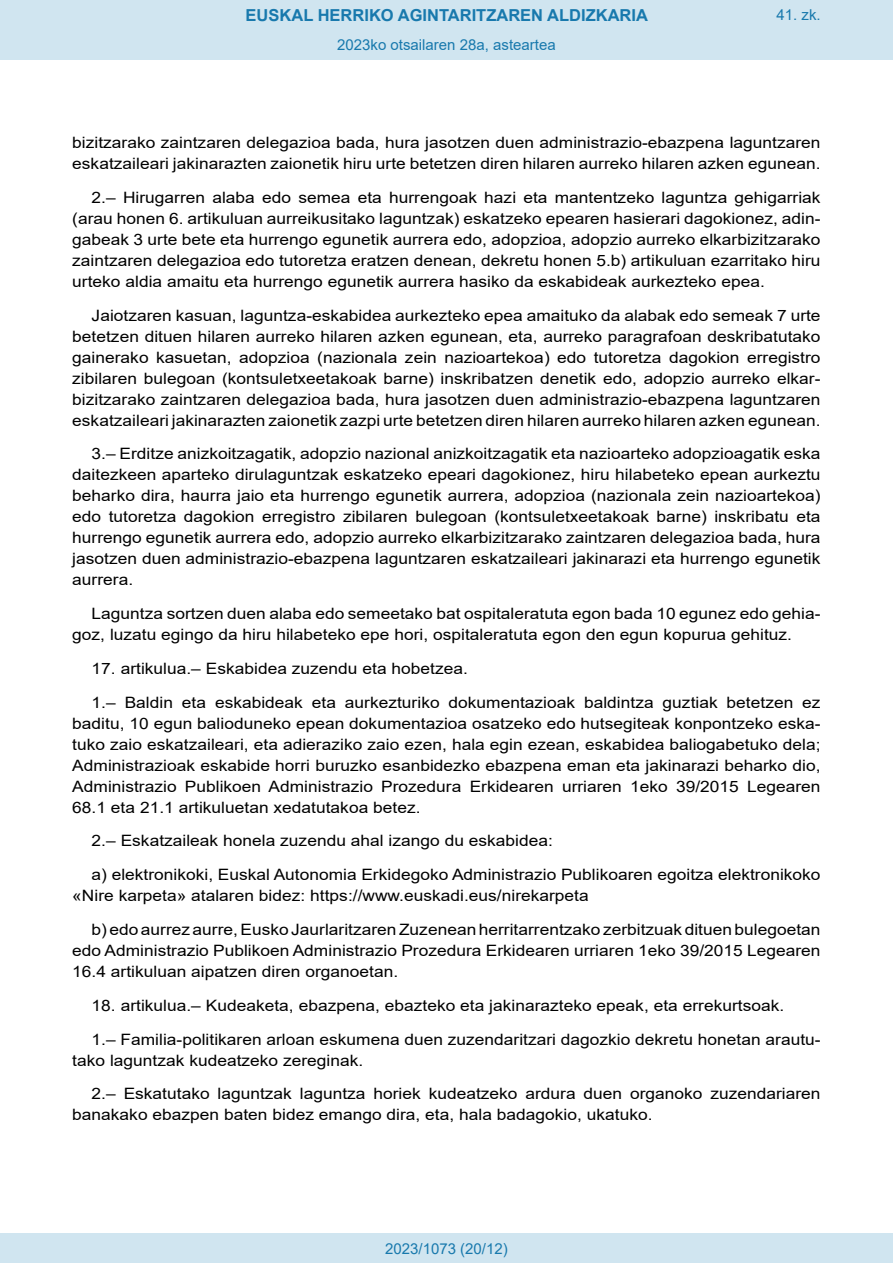
<style>
.page{position:relative;width:893px;height:1263px;background:#fff}
.page>*{position:absolute;margin:0;border:0;box-sizing:border-box;transform-origin:0 0}
.t1{font:700 16.5px "Arial";color:#1879ad}
.BOPVDetalle{font:15.6px/21px "Arial";color:#000;scale:1.11 1}
.Paginacion_Centro{font:15px "Arial";color:#1879ad}
</style>
<div class="page">
<div style="left:0;top:0;width:893px;height:60px;background:#d0e5f0"></div>
<div style="left:0;top:1233px;width:893px;height:30px;background:#d0e5f0"></div>
<p class="t1" style="left:246px;top:3px;width:404px">EUSKAL HERRIKO AGINTARITZAREN ALDIZKARIA</p>
<p class="Paginacion_Centro" style="left:337px;top:35px;width:220px">2023ko otsailaren 28a, asteartea</p>
<p class="Paginacion_Centro" style="left:776px;top:5px;width:46px">41. zk.</p>
<p class="BOPVDetalle" style="left:72px;top:132px;width:676px">bizitzarako zaintzaren delegazioa bada, hura jasotzen duen administrazio-ebazpena laguntzaren eskatzaileari jakinarazten zaionetik hiru urte betetzen diren hilaren aurreko hilaren azken egunean.</p>
<p class="BOPVDetalle" style="left:72px;top:187px;width:676px;text-align:justify;text-indent:19px">2.– Hirugarren alaba edo semea eta hurrengoak hazi eta mantentzeko laguntza gehigarriak (arau honen 6. artikuluan aurreikusitako laguntzak) eskatzeko epearen hasierari dagokionez, adin&shy;gabeak 3 urte bete eta hurrengo egunetik aurrera edo, adopzioa, adopzio aurreko elkarbizitzarako zaintzaren delegazioa edo tutoretza eratzen denean, dekretu honen 5.b) artikuluan ezarritako hiru urteko aldia amaitu eta hurrengo egunetik aurrera hasiko da eskabideak aurkezteko epea.</p>
<p class="BOPVDetalle" style="left:72px;top:305px;width:676px;text-align:justify;text-indent:19px">Jaiotzaren kasuan, laguntza-eskabidea aurkezteko epea amaituko da alabak edo semeak 7 urte betetzen dituen hilaren aurreko hilaren azken egunean, eta, aurreko paragrafoan deskribatutako gainerako kasuetan, adopzioa (nazionala zein nazioartekoa) edo tutoretza dagokion erregistro zibilaren bulegoan (kontsuletxeetakoak barne) inskribatzen denetik edo, adopzio aurreko elkar&shy;bizitzarako zaintzaren delegazioa bada, hura jasotzen duen administrazio-ebazpena laguntzaren eskatzaileari jakinarazten zaionetik zazpi urte betetzen diren hilaren aurreko hilaren azken egunean.</p>
<p class="BOPVDetalle" style="left:72px;top:443px;width:676px;text-align:justify;text-indent:19px">3.– Erditze anizkoitzagatik, adopzio nazional anizkoitzagatik eta nazioarteko adopzioagatik eska daitezkeen aparteko dirulaguntzak eskatzeko epeari dagokionez, hiru hilabeteko epean aurkeztu beharko dira, haurra jaio eta hurrengo egunetik aurrera, adopzioa (nazionala zein nazioartekoa) edo tutoretza dagokion erregistro zibilaren bulegoan (kontsuletxeetakoak barne) inskribatu eta hurrengo egunetik aurrera edo, adopzio aurreko elkarbizitzarako zaintzaren delegazioa bada, hura jasotzen duen administrazio-ebazpena laguntzaren eskatzaileari jakinarazi eta hurrengo egunetik aurrera.</p>
<p class="BOPVDetalle" style="left:72px;top:603px;width:676px;text-indent:19px">Laguntza sortzen duen alaba edo semeetako bat ospitaleratuta egon bada 10 egunez edo gehia&shy;goz, luzatu egingo da hiru hilabeteko epe hori, ospitaleratuta egon den egun kopurua gehituz.</p>
<p class="BOPVDetalle" style="left:92px;top:658px;width:340px">17. artikulua.– Eskabidea zuzendu eta hobetzea.</p>
<p class="BOPVDetalle" style="left:72px;top:692px;width:676px;text-align:justify;text-indent:19px">1.– Baldin eta eskabideak eta aurkezturiko dokumentazioak baldintza guztiak betetzen ez baditu, 10 egun balioduneko epean dokumentazioa osatzeko edo hutsegiteak konpontzeko eska&shy;tuko zaio eskatzaileari, eta adieraziko zaio ezen, hala egin ezean, eskabidea baliogabetuko dela; Administrazioak eskabide horri buruzko esanbidezko ebazpena eman eta jakinarazi beharko dio, Administrazio Publikoen Administrazio Prozedura Erkidearen urriaren 1eko 39/2015 Legearen 68.1 eta 21.1 artikuluetan xedatutakoa betez.</p>
<p class="BOPVDetalle" style="left:92px;top:830px;width:417px">2.– Eskatzaileak honela zuzendu ahal izango du eskabidea:</p>
<p class="BOPVDetalle" style="left:72px;top:864px;width:676px;text-indent:19px">a) elektronikoki, Euskal Autonomia Erkidegoko Administrazio Publikoaren egoitza elektronikoko «Nire karpeta» atalaren bidez: https://www.euskadi.eus/nirekarpeta</p>
<p class="BOPVDetalle" style="left:72px;top:919px;width:676px;text-align:justify;text-indent:19px">b) edo aurrez aurre, Eusko Jaurlaritzaren Zuzenean herritarrentzako zerbitzuak dituen bulegoetan edo Administrazio Publikoen Administrazio Prozedura Erkidearen urriaren 1eko 39/2015 Legearen 16.4 artikuluan aipatzen diren organoetan.</p>
<p class="BOPVDetalle" style="left:92px;top:995px;width:625px">18. artikulua.– Kudeaketa, ebazpena, ebazteko eta jakinarazteko epeak, eta errekurtsoak.</p>
<p class="BOPVDetalle" style="left:72px;top:1028px;width:676px;text-indent:19px">1.– Familia-politikaren arloan eskumena duen zuzendaritzari dagozkio dekretu honetan arautu&shy;tako laguntzak kudeatzeko zereginak.</p>
<p class="BOPVDetalle" style="left:72px;top:1083px;width:676px;text-indent:19px">2.– Eskatutako laguntzak laguntza horiek kudeatzeko ardura duen organoko zuzendariaren banakako ebazpen baten bidez emango dira, eta, hala badagokio, ukatuko.</p>
<p class="Paginacion_Centro" style="left:385px;top:1238px;width:124px">2023/1073 (20/12)</p>
</div>
